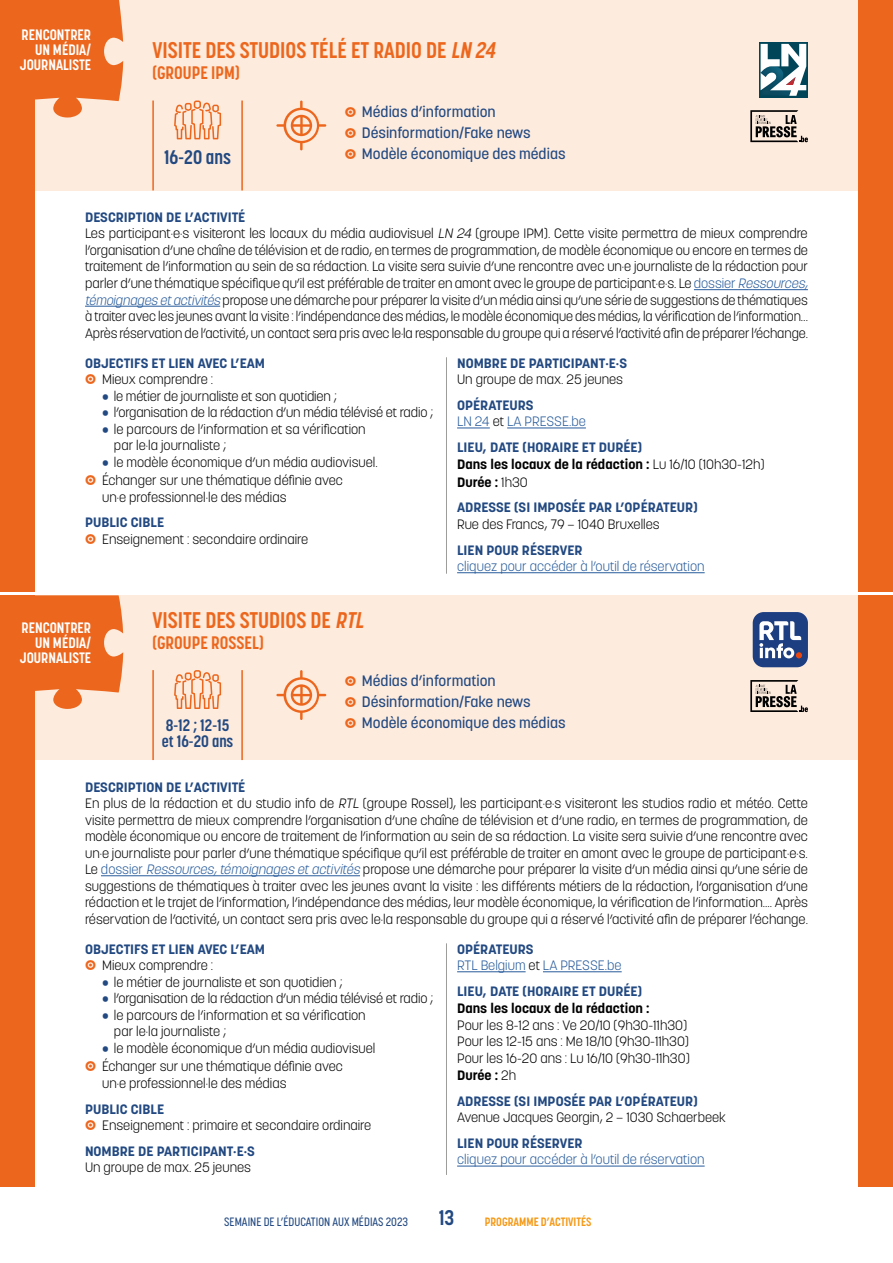
<style>
.page{position:relative;width:893px;height:1263px;background:#fff}
.page>*{position:absolute;margin:0;border:0;box-sizing:border-box;transform-origin:0 0}
.t1{font:700 22.5px "Korolev Condensed";color:#ec671d}
.t2{font:700 21px "Korolev Condensed";color:#224981}
.t3{font:700 19.5px "Korolev Condensed";color:#224981}
.t4{font:700 18px "Korolev Condensed";color:#ec671d}
.t5{font:700 16.5px/16.5px "Korolev Condensed";color:#224981}
.t6{font:500 15px/20.9px "Korolev";color:#224981}
.t7{font:700 15px/15px "Korolev Condensed";color:#fff;text-align:right}
.t8{font:300 13.5px/16.5px "Korolev";color:#000}
.t9{font:700 13.5px/16.5px "Korolev";color:#224981;scale:1.05 1}
.t10{font:300 13.5px/16.5px "Korolev";color:#275b9b}
.t11{font:700 13.5px/17.2px "Korolev";color:#000;scale:1.05 1}
.t12{font:500 12px "Korolev Condensed";color:#224981}
.t13{font:700 12px "Korolev Condensed";color:#f59916}
.s1{font-style:italic}
.s2{font-family:"digitalgeometric";font-weight:700;font-size:13.5px;color:#ec671d}
.s3{font-weight:700;color:#224981}
.s4{color:#275b9b}
.s5{font-style:italic;color:#275b9b}
.s6{font-family:"digitalgeometric";color:#ec671d}
.s7{font-weight:300;color:#000}
.s8{color:#224981}
.s9{font-family:"digitalgeometric";font-weight:700;color:#ec671d}
.s10{color:#000}
.s11{font-weight:300}
.s12{font-weight:700}
</style>
<div class="page">
<div style="left:0;top:595px;width:893px;height:165px;background:#fdebdd"></div>
<div style="left:0;top:595px;width:34px;height:591px;background:#ec671d"></div>
<div style="left:859px;top:595px;width:34px;height:591px;background:#ec671d"></div>
<svg style="left:34px;top:595px;width:89px;height:114px"></svg>
<svg style="left:276px;top:670px;width:50px;height:50px"></svg>
<svg style="left:174px;top:670px;width:47px;height:39px"></svg>
<hr style="left:241px;top:670px;width:2px;height:90px;background:#ec671d">
<hr style="left:152px;top:670px;width:2px;height:90px;background:#ec671d">
<div style="left:0;top:0;width:893px;height:190px;background:#fdebdd"></div>
<svg style="left:174px;top:101px;width:47px;height:38px"></svg>
<hr style="left:241px;top:101px;width:2px;height:89px;background:#ec671d">
<hr style="left:152px;top:101px;width:2px;height:89px;background:#ec671d">
<svg style="left:276px;top:101px;width:50px;height:49px"></svg>
<div style="left:0;top:0;width:34px;height:591px;background:#ec671d"></div>
<div style="left:859px;top:0;width:34px;height:591px;background:#ec671d"></div>
<svg style="left:34px;top:0;width:89px;height:118px"></svg>
<hr style="left:101px;top:875px;width:259px;height:1px;background:#275b9b">
<hr style="left:457px;top:971px;width:69px;height:1px;background:#275b9b">
<hr style="left:543px;top:971px;width:79px;height:1px;background:#275b9b">
<hr style="left:457px;top:1166px;width:248px;height:1px;background:#275b9b">
<hr style="left:446px;top:943px;width:1px;height:232px;background:#9d9d9c">
<hr style="left:694px;top:289px;width:114px;height:1px;background:#275b9b">
<hr style="left:85px;top:306px;width:135px;height:1px;background:#275b9b">
<hr style="left:457px;top:428px;width:33px;height:1px;background:#275b9b">
<hr style="left:507px;top:428px;width:79px;height:1px;background:#275b9b">
<hr style="left:457px;top:572px;width:248px;height:1px;background:#275b9b">
<hr style="left:446px;top:357px;width:1px;height:217px;background:#9d9d9c">
<div style="left:753px;top:612px;width:55px;height:55px;background:#1d3e81;border-radius:11px"></div>
<svg style="left:759px;top:621px;width:43px;height:37px"></svg>
<svg style="left:759px;top:42px;width:49px;height:55px"></svg>
<svg style="left:760px;top:44px;width:46px;height:52px;background:#90adb6"></svg>
<svg style="left:750px;top:110px;width:58px;height:32px"></svg>
<svg style="left:750px;top:680px;width:58px;height:32px"></svg>
<p class="t7" style="left:20px;top:27px;width:73px">RENCONTRER<br>UN MÉDIA/<br>JOURNALISTE</p>
<h1 class="t1" style="left:152px;top:37px;width:349px">VISITE DES STUDIOS TÉLÉ ET RADIO DE <span class="s1">LN 24</span></h1>
<h3 class="t4" style="left:152px;top:62px;width:89px">(GROUPE IPM)</h3>
<h3 class="t3" style="left:164px;top:145px;width:68px">16-20 ans</h3>
<p class="t6" style="left:345px;top:101px;width:222px"><span class="s2">O</span> Médias d’information<br><span class="s2">O</span> Désinformation/Fake news<br><span class="s2">O</span> Modèle économique des médias</p>
<p class="t8" style="left:85px;top:209px;width:727px"><span class="s3">DESCRIPTION DE L’ACTIVITÉ<br></span>Les participant·e·s visiteront les locaux du média audiovisuel <span class="s1">LN 24</span> (groupe IPM). Cette visite permettra de mieux comprendre l’organisation d’une chaîne de télévision et de radio, en termes de programmation, de modèle économique ou encore en termes de traitement de l’information au sein de sa rédaction. La visite sera suivie d’une rencontre avec un·e journaliste de la rédaction pour parler d’une thématique spécifique qu’il est préférable de traiter en amont avec le groupe de participant·e·s. Le <span class="s4">dossier</span> <span class="s5">Ressources, témoignages etactivités</span> propose une démarche pour préparer la visite d’un média ainsi qu’une série de suggestions de thématiques à traiter avec les jeunes avant la visite : l’indépendance des médias, le modèle économique des médias, la vérification de l’information… Après réservation de l’activité, un contact sera pris avec le·la responsable du groupe qui a réservé l’activité afin de préparer l’échange.</p>
<p class="t9" style="left:85px;top:354px;width:173px">OBJECTIFS ET LIEN AVEC L’EAM<br><span class="s6">O</span> <span class="s7">Mieux comprendre :</span></p>
<p class="t8" style="left:102px;top:387px;width:236px"><span class="s8">•</span> le métier de journaliste et son quotidien ;</p>
<p class="t8" style="left:102px;top:404px;width:333px"><span class="s8">•</span> l’organisation de la rédaction d’un média télévisé et radio ;</p>
<p class="t8" style="left:114px;top:420px;width:253px;text-indent:-12px"><span class="s8">•</span> le parcours de l’information et sa vérification par le·la journaliste ;</p>
<p class="t8" style="left:85px;top:452px;width:294px;line-height:18.6px;text-indent:17px"><span class="s8">•</span> le modèle économique d’un média audiovisuel.<br><span class="s9">O</span> Échanger sur une thématique définie avec</p>
<p class="t8" style="left:102px;top:489px;width:186px">un·e professionnel·le des médias</p>
<p class="t8" style="left:85px;top:514px;width:225px"><span class="s3">PUBLIC CIBLE<br></span><span class="s9">O</span> Enseignement : secondaire ordinaire</p>
<p class="t9" style="left:457px;top:354px;width:163px">NOMBRE DE PARTICIPANT·E·S</p>
<p class="t8" style="left:457px;top:371px;width:167px">Un groupe de max. 25 jeunes</p>
<p class="t10" style="left:457px;top:397px;width:130px"><span class="s3">OPÉRATEURS<br></span>LN 24 <span class="s10">et</span> LA PRESSE.be</p>
<p class="t11" style="left:457px;top:439px;width:294px"><span class="s8">LIEU, DATE (HORAIRE ET DURÉE)<br></span>Dans les locaux de la rédaction : <span class="s11">Lu 16/10 (10h30-12h)<br></span>Durée : <span class="s11">1h30</span></p>
<p class="t9" style="left:457px;top:499px;width:231px">ADRESSE (SI IMPOSÉE PAR L’OPÉRATEUR)</p>
<p class="t8" style="left:457px;top:516px;width:204px">Rue des Francs, 79 – 1040 Bruxelles</p>
<p class="t9" style="left:457px;top:541px;width:121px">LIEN POUR RÉSERVER</p>
<p class="t10" style="left:457px;top:558px;width:249px">cliquez pour accéder à l’outil de réservation</p>
<p class="t7" style="left:20px;top:620px;width:73px">RENCONTRER<br>UN MÉDIA/<br>JOURNALISTE</p>
<h1 class="t1" style="left:152px;top:607px;width:217px">VISITE DES STUDIOS DE <span class="s1">RTL</span></h1>
<h3 class="t4" style="left:152px;top:632px;width:113px">(GROUPE ROSSEL)</h3>
<p class="t5" style="left:162px;top:717px;width:73px">8-12 ; 12-15 et 16-20 ans</p>
<p class="t6" style="left:345px;top:671px;width:222px"><span class="s2">O</span> Médias d’information<br><span class="s2">O</span> Désinformation/Fake news<br><span class="s2">O</span> Modèle économique des médias</p>
<p class="t8" style="left:85px;top:778px;width:724px"><span class="s3">DESCRIPTION DE L’ACTIVITÉ<br></span>En plus de la rédaction et du studio info de <span class="s1">RTL</span> (groupe Rossel), les participant·e·s visiteront les studios radio et météo. Cette visite permettra de mieux comprendre l’organisation d’une chaîne de télévision et d’une radio, en termes de programmation, de modèle économique ou encore de traitement de l’information au sein de sa rédaction. La visite sera suivie d’une rencontre avec un·e journaliste pour parler d’une thématique spécifique qu’il est préférable de traiter en amont avec le groupe de participant·e·s.<br>Le <span class="s4">dossier</span> <span class="s5">Ressources,témoignages etactivités</span> propose une démarche pour préparer la visite d’un média ainsi qu’une série de suggestions de thématiques à traiter avec les jeunes avant la visite : les différents métiers de la rédaction, l’organisation d’une rédaction et le trajet de l’information, l’indépendance des médias, leur modèle économique, la vérification de l’information.... Après réservation de l’activité, un contact sera pris avec le·la responsable du groupe qui a réservé l’activité afin de préparer l’échange.</p>
<p class="t9" style="left:85px;top:940px;width:173px">OBJECTIFS ET LIEN AVEC L’EAM<br><span class="s6">O</span> <span class="s7">Mieux comprendre :</span></p>
<p class="t8" style="left:102px;top:973px;width:242px"><span class="s8">•</span> le métier de journaliste et son quotidien ;</p>
<p class="t8" style="left:102px;top:990px;width:333px"><span class="s8">•</span> l’organisation de la rédaction d’un média télévisé et radio ;</p>
<p class="t8" style="left:114px;top:1006px;width:253px;text-indent:-12px"><span class="s8">•</span> le parcours de l’information et sa vérification par le·la journaliste ;</p>
<p class="t8" style="left:85px;top:1038px;width:292px;line-height:18.6px;text-indent:17px"><span class="s8">•</span> le modèle économique d’un média audiovisuel<br><span class="s9">O</span> Échanger sur une thématique définie avec</p>
<p class="t8" style="left:102px;top:1075px;width:186px">un·e professionnel·le des médias</p>
<p class="t8" style="left:85px;top:1100px;width:288px"><span class="s3">PUBLIC CIBLE<br></span><span class="s9">O</span> Enseignement : primaire et secondaire ordinaire</p>
<p class="t9" style="left:85px;top:1143px;width:163px">NOMBRE DE PARTICIPANT·E·S</p>
<p class="t8" style="left:85px;top:1159px;width:167px">Un groupe de max. 25 jeunes</p>
<p class="t10" style="left:457px;top:940px;width:166px"><span class="s3">OPÉRATEURS<br></span>RTL Belgium <span class="s10">et</span> LA PRESSE.be</p>
<p class="t9" style="left:457px;top:983px;width:178px">LIEU, DATE (HORAIRE ET DURÉE)</p>
<p class="t11" style="left:457px;top:1000px;width:185px">Dans les locaux de la rédaction :</p>
<p class="t8" style="left:457px;top:1016px;width:234px">Pour les 8-12 ans : Ve 20/10 (9h30-11h30)<br>Pour les 12-15 ans : Me 18/10 (9h30-11h30)<br>Pour les 16-20 ans : Lu 16/10 (9h30-11h30)<br><span class="s12">Durée :</span> 2h</p>
<p class="t9" style="left:457px;top:1092px;width:231px">ADRESSE (SI IMPOSÉE PAR L’OPÉRATEUR)</p>
<p class="t8" style="left:457px;top:1109px;width:270px">Avenue Jacques Georgin, 2 – 1030 Schaerbeek</p>
<p class="t9" style="left:457px;top:1135px;width:121px">LIEN POUR RÉSERVER</p>
<p class="t10" style="left:457px;top:1151px;width:249px">cliquez pour accéder à l’outil de réservation</p>
<p class="t12" style="left:224px;top:1214px;width:185px">SEMAINE DE L’ÉDUCATION AUX MÉDIAS 2023</p>
<h2 class="t2" style="left:439px;top:1205px;width:17px">13</h2>
<p class="t13" style="left:485px;top:1215px;width:108px">PROGRAMME D’ACTIVITÉS</p>
</div>
